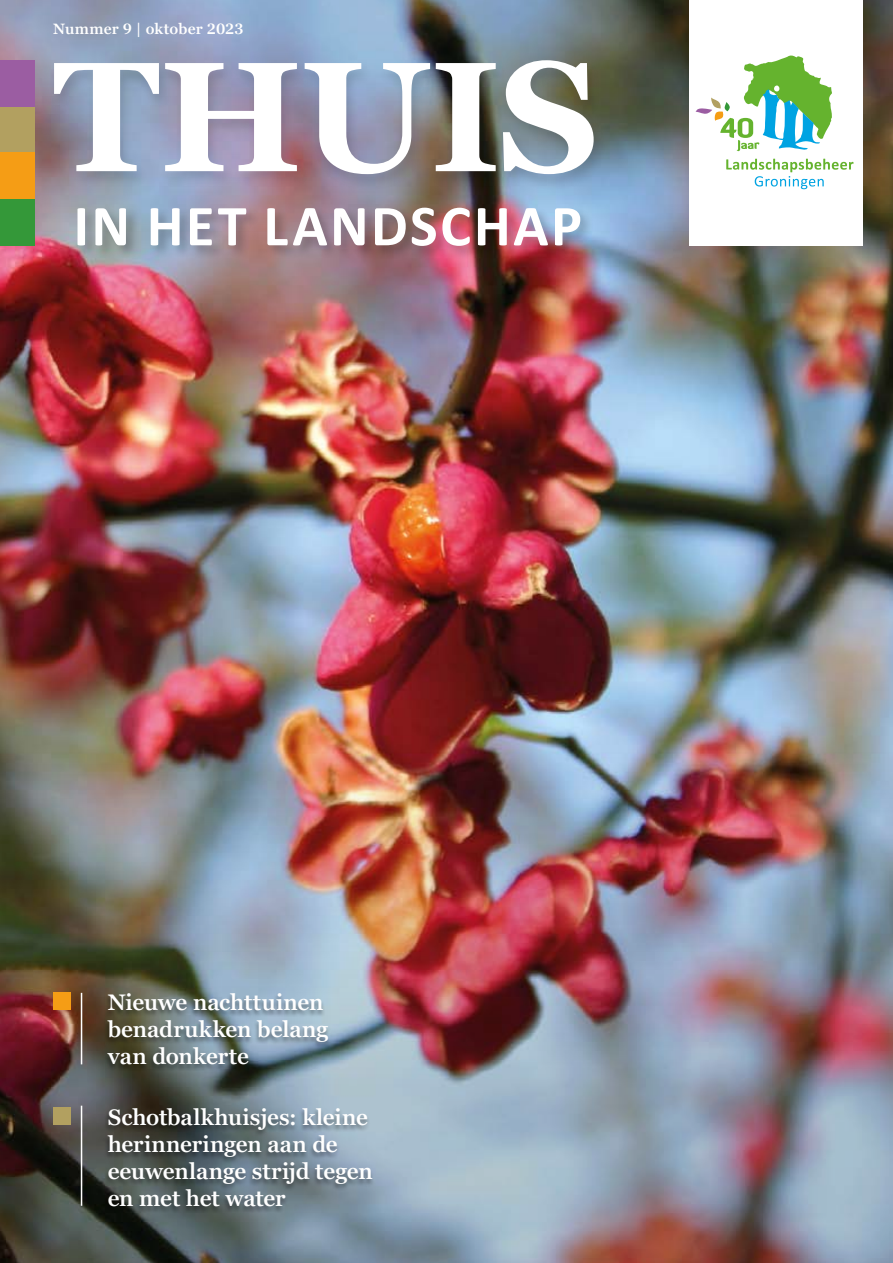
<style>
.page{position:relative;width:893px;height:1263px;background:#fff}
.page>*{position:absolute;margin:0;border:0;box-sizing:border-box;transform-origin:0 0}
.t1{font:700 156px "Georgia Pro";letter-spacing:-.005em;color:#fff}
.t2{font:700 58.5px "Calibri";letter-spacing:.04em;color:#fff}
.t3{font:600 22.5px/27px "Georgia Pro";letter-spacing:-.01em;color:#fff}
.t4{font:600 15px "Georgia Pro";letter-spacing:.005em;color:#fff}
</style>
<div class="page">
<img style="left:0;top:307px;width:893px;height:403px">
<img style="left:0;top:254px;width:893px;height:53px">
<img style="left:0;top:0;width:893px;height:254px">
<img style="left:0;top:710px;width:893px;height:553px">
<div style="left:0;top:61px;width:34px;height:46px;background:#9b5da2"></div>
<div style="left:0;top:107px;width:34px;height:46px;background:#b2a060"></div>
<div style="left:0;top:153px;width:34px;height:46px;background:#f59d15"></div>
<div style="left:0;top:199px;width:34px;height:46px;background:#349839"></div>
<div style="left:689px;top:0;width:173px;height:245px;background:#fff"></div>
<div style="left:75px;top:206px;width:519px;height:55px;background:#000;opacity:.23"></div>
<svg style="left:726px;top:159px;width:127px;height:30px"></svg>
<svg style="left:696px;top:55px;width:136px;height:96px"></svg>
<div style="left:103px;top:993px;width:228px;height:78px;background:#000;opacity:.4"></div>
<div style="left:103px;top:1108px;width:272px;height:105px;background:#000;opacity:.4"></div>
<hr style="left:81px;top:993px;width:1px;height:71px;background:#fff">
<hr style="left:81px;top:1106px;width:1px;height:100px;background:#fff">
<div style="left:48px;top:58px;width:558px;height:133px;background:#000;opacity:.14"></div>
<div style="left:53px;top:993px;width:17px;height:17px;background:#f59d15"></div>
<div style="left:53px;top:1107px;width:17px;height:17px;background:#b2a060"></div>
<p class="t4" style="left:53px;top:20px;width:192px">Nummer 9 | oktober 2023</p>
<h1 class="t1" style="left:53px;top:28px;width:548px">THUIS</h1>
<h2 class="t2" style="left:73px;top:184px;width:510px">IN HET LANDSCHAP</h2>
<p class="t3" style="left:108px;top:989px;width:222px">Nieuwe nachttuinen benadrukken belang van donkerte</p>
<p class="t3" style="left:108px;top:1104px;width:267px">Schotbalkhuisjes: kleine herinneringen aan de eeuwenlange strijd tegen en met het water</p>
</div>
